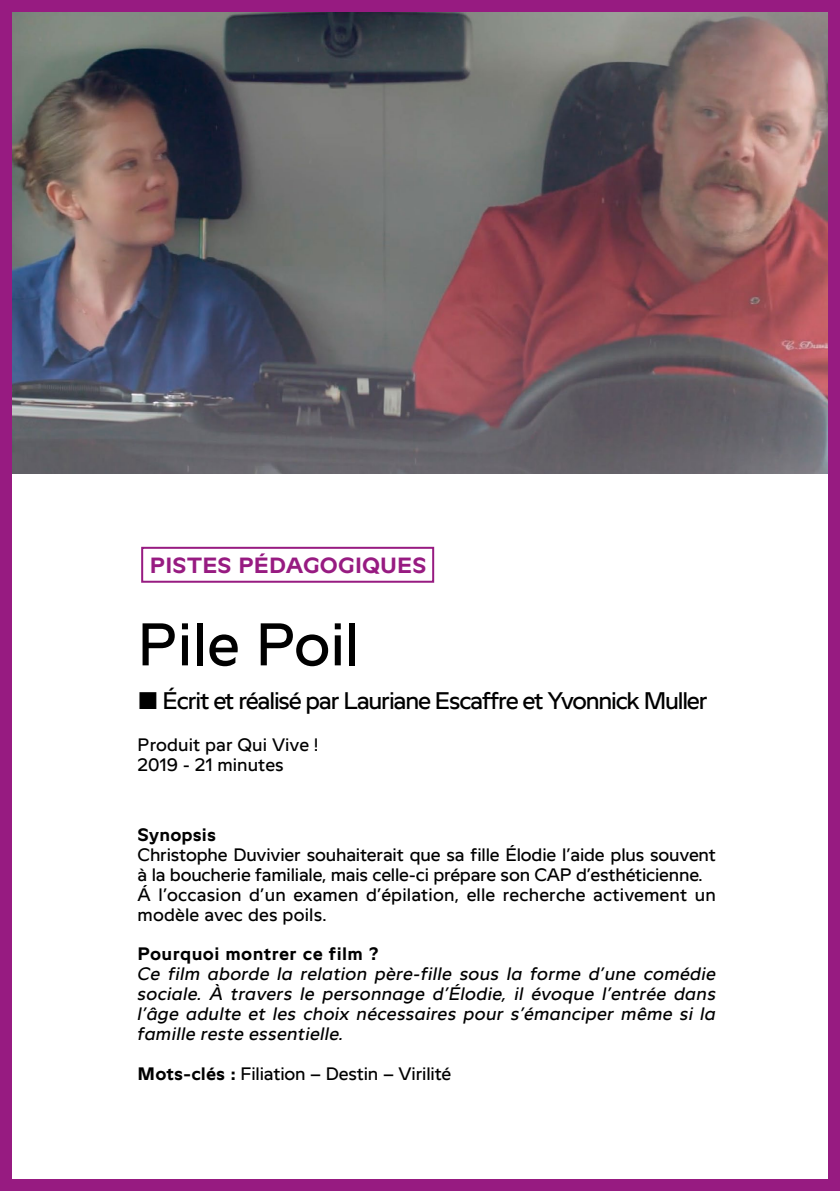
<style>
.page{position:relative;width:840px;height:1191px;background:#fff}
.page>*{position:absolute;margin:0;border:0;box-sizing:border-box;transform-origin:0 0}
.t1{font:60px "Bobine";letter-spacing:.005em;color:#000}
.t2{font:24px "Bobine";letter-spacing:-.05em;color:#000}
.t3{font:700 22px "Bobine";letter-spacing:.005em;color:#971b81}
.t4{font:18px/20px "Bobine";letter-spacing:-.01em;color:#000}
.t5{font:italic 18px/20px "Bobine";letter-spacing:.02em;color:#000;text-align:justify}
.t6{font:700 18px "Bobine";letter-spacing:.02em;color:#000}
.s1{font-weight:700}
</style>
<div class="page">
<div style="left:141px;top:547px;width:293px;height:36px;border:2px solid #971b81"></div>
<img style="left:11px;top:11px;width:817px;height:462px">
<div style="left:828px;top:0;width:11px;height:1191px;background:#971b81"></div>
<div style="left:0;top:0;width:11px;height:1191px;background:#971b81"></div>
<div style="left:0;top:1179px;width:839px;height:12px;background:#971b81"></div>
<div style="left:0;top:0;width:839px;height:11px;background:#971b81"></div>
<p class="t3" style="left:150px;top:552px;width:278px">PISTES PÉDAGOGIQUES</p>
<h1 class="t1" style="left:137px;top:611px;width:223px">Pile Poil</h1>
<h2 class="t2" style="left:162px;top:688px;width:546px">Écrit et réalisé par Lauriane Escaffre et Yvonnick Muller</h2>
<p class="t4" style="left:137px;top:735px;width:182px">Produit par Qui Vive !<br>2019 - 21 minutes</p>
<p class="t6" style="left:137px;top:824px;width:80px">Synopsis</p>
<p class="t4" style="left:137px;top:844px;width:579px">Christophe Duvivier souhaiterait que sa fille Élodie l’aide plus souvent à la boucherie familiale, mais celle-ci prépare son CAP d’esthéticienne.<br>À l’occasion d’un examen d’épilation, elle recherche activement un modèle avec des poils.</p>
<p class="t6" style="left:137px;top:944px;width:242px">Pourquoi montrer ce film ?</p>
<p class="t5" style="left:137px;top:964px;width:579px">Ce film aborde la relation père-fille sous la forme d’une comédie sociale. À travers le personnage d’Élodie, il évoque l’entrée dans l’âge adulte et les choix nécessaires pour s’émanciper même si la famille reste essentielle.</p>
<p class="t4" style="left:137px;top:1063px;width:315px"><span class="s1">Mots-clés :</span> Filiation – Destin – Virilité</p>
</div>
